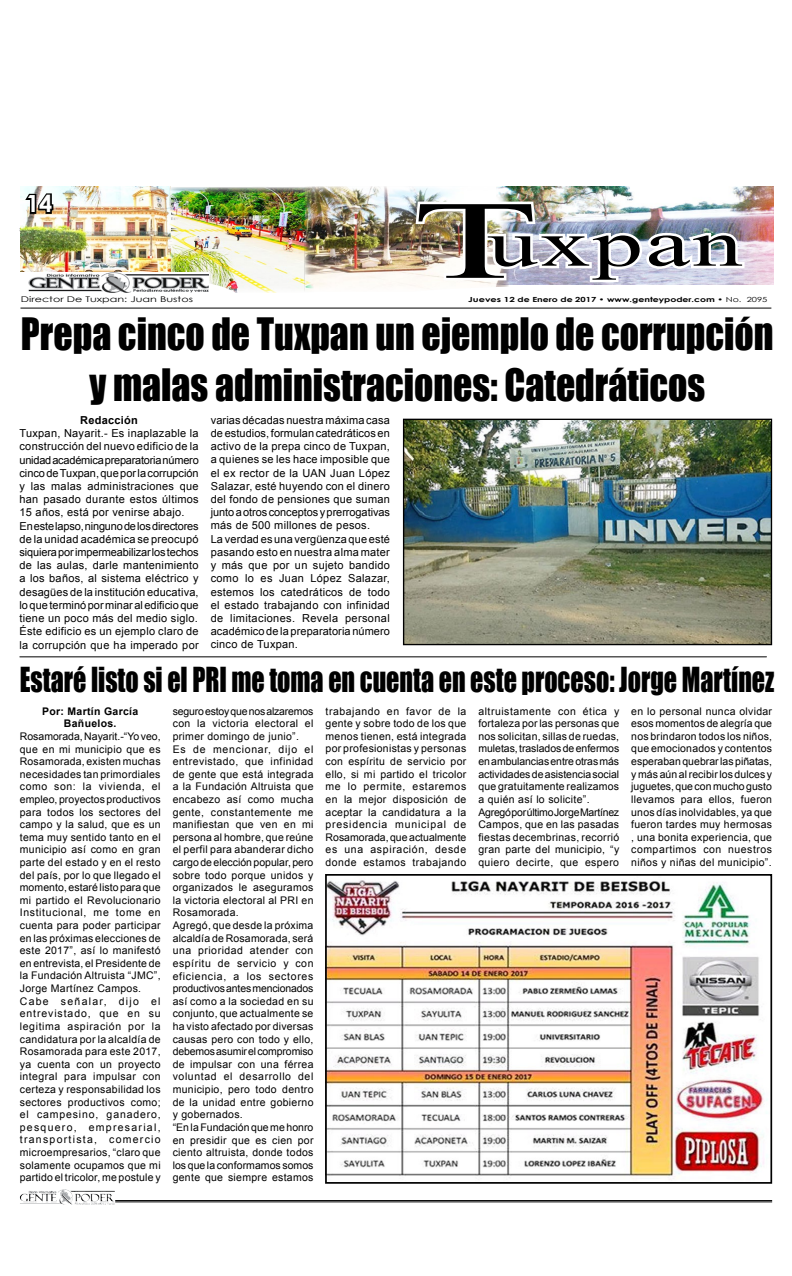
<style>
.page{position:relative;width:792px;height:1276px;background:#fff}
.page>*{position:absolute;margin:0;border:0;box-sizing:border-box;transform-origin:0 0}
.t1{font:111.2px "Times New Roman";color:#000;scale:1.85 1}
.t2{font:65.6px "Times New Roman";letter-spacing:.025em;color:#000;scale:1.53 1}
.t3{font:41px/51px "Impact";color:#000;text-align:center;scale:.92 1}
.t4{font:31.7px "Impact";color:#000;scale:.82 1}
.t5{font:700 25.2px "Century Gothic";color:#fff;scale:1.14 1}
.t6{font:700 23.6px "Century Gothic";color:#fff}
.t7{font:11px/13.2px "Arial";letter-spacing:.025em;color:#000}
.t8{font:700 11px "Arial";letter-spacing:.025em;color:#000}
.t9{font:10.5px/12.6px "Arial";letter-spacing:.03em;color:#000}
.t10{font:700 10.5px/12.6px "Arial";letter-spacing:.03em;color:#000;text-align:center}
.t11{font:7.9px "Century Gothic";color:#000;scale:1.41 1}
.t12{font:700 7px "Century Gothic";color:#000;scale:1.4 1}
.s1{font-weight:400}
</style>
<div class="page">
<hr style="left:115px;top:1200px;width:657px;height:1px;background:#000">
<hr style="left:115px;top:1201px;width:657px;height:1px;background:#000">
<img style="left:58px;top:1189px;width:14px;height:13px">
<img style="left:21px;top:186px;width:149px;height:86px">
<img style="left:170px;top:186px;width:135px;height:107px">
<svg style="left:20px;top:275px;width:218px;height:34px"></svg>
<img style="left:29px;top:273px;width:180px;height:20px">
<img style="left:305px;top:186px;width:78px;height:103px">
<hr style="left:21px;top:308px;width:750px;height:1px;background:#000">
<img style="left:383px;top:186px;width:391px;height:123px">
<svg style="left:19px;top:189px;width:42px;height:42px"></svg>
<img style="left:405px;top:421px;width:365px;height:222px">
<div style="left:403px;top:419px;width:369px;height:226px;border:1px solid #000"></div>
<img style="left:328px;top:880px;width:440px;height:299px">
<div style="left:325px;top:874px;width:447px;height:309px;border:2px solid #000"></div>
<hr style="left:20px;top:656px;width:746px;height:1px;background:#000">
<h3 class="t6" style="left:26px;top:186px;width:28px">14</h3>
<h3 class="t5" style="left:20px;top:188px;width:30px">14</h3>
<p class="t11" style="left:21px;top:294px;width:123px">Director De Tuxpan: Juan Bustos</p>
<h1 class="t1" style="left:412px;top:162px;width:69px">T</h1>
<p class="t12" style="left:468px;top:294px;width:215px">Jueves 12 de Enero de 2017 • www.genteypoder.com • <span class="s1">No. 2095</span></p>
<h2 class="t2" style="left:488px;top:197px;width:168px">uxpan</h2>
<h3 class="t3" style="left:21px;top:307px;width:820px">Prepa cinco de Tuxpan un ejemplo de corrupción y malas administraciones: Catedráticos</h3>
<p class="t8" style="left:80px;top:412px;width:59px">Redacción</p>
<p class="t7" style="left:20px;top:426px;width:181px">Tuxpan, Nayarit.- Es inaplazable la construcción del nuevo edificio de la unidad académica preparatoria número cinco de Tuxpan, que por la corrupción y las malas administraciones que han pasado durante estos últimos 15 años, está por venirse abajo.<br>En este lapso, ninguno de los directores de la unidad académica se preocupó siquiera por impermeabilizar los techos de las aulas, darle mantenimiento a los baños, al sistema eléctrico y desagües de la institución educativa, lo que terminó por minar al edificio que tiene un poco más del medio siglo.<br>Éste edificio es un ejemplo claro de la corrupción que ha imperado por</p>
<p class="t7" style="left:211px;top:413px;width:181px">varias décadas nuestra máxima casa de estudios, formulan catedráticos en activo de la prepa cinco de Tuxpan, a quienes se les hace imposible que el ex rector de la UAN Juan López<br>Salazar, esté huyendo con el dinero del fondo de pensiones que suman junto a otros conceptos y prerrogativas más de 500 millones de pesos.<br>La verdad es una vergüenza que esté pasando esto en nuestra alma mater y más que por un sujeto bandido como lo es Juan López Salazar, estemos los catedráticos de todo el estado trabajando con infinidad de limitaciones. Revela personal académico de la preparatoria número cinco de Tuxpan.</p>
<h3 class="t4" style="left:20px;top:655px;width:922px">Estaré listo si el PRI me toma en cuenta en este proceso: Jorge Martínez</h3>
<p class="t10" style="left:42px;top:705px;width:98px">Por: Martín García<br>Bañuelos.</p>
<p class="t9" style="left:20px;top:730px;width:142px">Rosamorada, Nayarit.-“Yo veo, que en mi municipio que es<br>Rosamorada, existen muchas necesidades tan primordiales como son: la vivienda, el empleo, proyectos productivos para todos los sectores del campo y la salud, que es un tema muy sentido tanto en el municipio así como en gran parte del estado y en el resto del país, por lo que llegado el momento, estaré listo para que mi partido el Revolucionario<br>Institucional, me tome en cuenta para poder participar en las próximas elecciones de este 2017”, así lo manifestó en entrevista, el Presidente de la Fundación Altruista “JMC”,<br>Jorge Martínez Campos.<br>Cabe señalar, dijo el entrevistado, que en su legitima aspiración por la candidatura por la alcaldía de<br>Rosamorada para este 2017, ya cuenta con un proyecto integral para impulsar con certeza y responsabilidad los sectores productivos como; el campesino, ganadero, pesquero, empresarial, transportista, comercio microempresarios, “claro que solamente ocupamos que mi partido el tricolor, me postule y</p>
<p class="t9" style="left:173px;top:704px;width:142px">seguro estoy que nos alzaremos con la victoria electoral el primer domingo de junio”.<br>Es de mencionar, dijo el entrevistado, que infinidad de gente que está integrada a la Fundación Altruista que encabezo así como mucha gente, constantemente me manifiestan que ven en mi persona al hombre, que reúne el perfil para abanderar dicho cargo de elección popular, pero sobre todo porque unidos y organizados le aseguramos la victoria electoral al PRI en<br>Rosamorada.<br>Agregó, que desde la próxima alcaldía de Rosamorada, será una prioridad atender con espíritu de servicio y con eficiencia, a los sectores productivos antes mencionados así como a la sociedad en su conjunto, que actualmente se ha visto afectado por diversas causas pero con todo y ello, debemos asumir el compromiso de impulsar con una férrea voluntad el desarrollo del municipio, pero todo dentro de la unidad entre gobierno y gobernados.<br>“En la Fundación que me honro en presidir que es cien por ciento altruista, donde todos los que la conformamos somos gente que siempre estamos</p>
<p class="t9" style="left:326px;top:704px;width:142px;text-align:justify">trabajando en favor de la gente y sobre todo de los que menos tienen, está integrada por profesionistas y personas con espíritu de servicio por ello, si mi partido el tricolor me lo permite, estaremos en la mejor disposición de aceptar la candidatura a la presidencia municipal de Rosamorada, que actualmente es una aspiración, desde donde estamos trabajando</p>
<p class="t9" style="left:478px;top:704px;width:142px">altruistamente con ética y fortaleza por las personas que nos solicitan, sillas de ruedas, muletas, traslados de enfermos en ambulancias entre otras más actividades de asistencia social que gratuitamente realizamos a quién así lo solicite”.<br>Agregó por último Jorge Martínez<br>Campos, que en las pasadas fiestas decembrinas, recorrió gran parte del municipio, “y quiero decirte, que espero</p>
<p class="t9" style="left:631px;top:704px;width:142px;text-align:justify">en lo personal nunca olvidar esos momentos de alegría que nos brindaron todos los niños, que emocionados y contentos esperaban quebrar las piñatas, y más aún al recibir los dulces y juguetes, que con mucho gusto llevamos para ellos, fueron unos días inolvidables, ya que fueron tardes muy hermosas , una bonita experiencia, que compartimos con nuestros niños y niñas del municipio”.</p>
</div>
